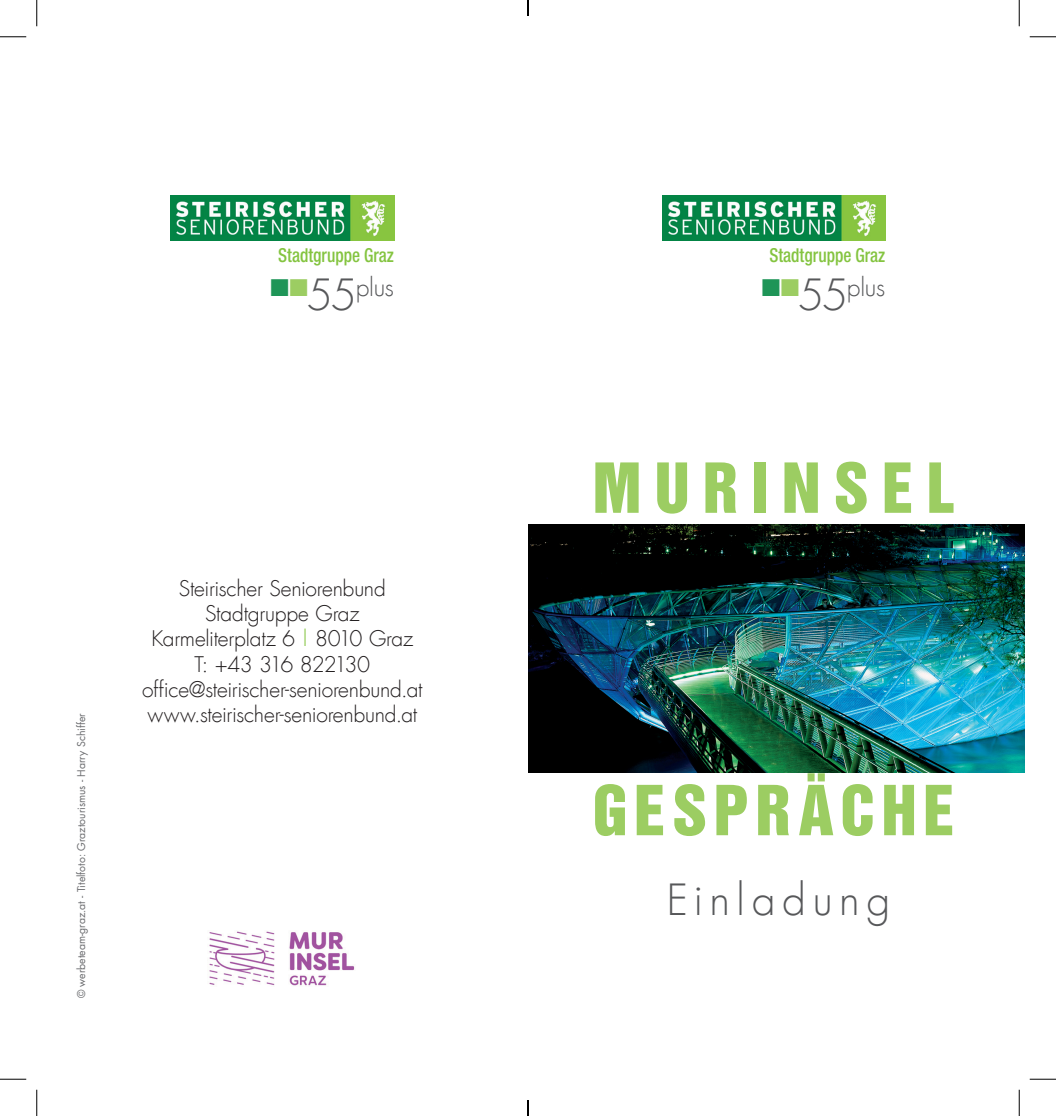
<style>
.page{position:relative;width:1056px;height:1116px;background:#fff}
.page>*{position:absolute;margin:0;border:0;box-sizing:border-box;transform-origin:0 0}
.t1{font:63px "Helvetica Inserat";letter-spacing:.105em;color:#9ccd62}
.t2{font:63px "Helvetica Inserat";letter-spacing:.21em;color:#9ccd62}
.t3{font:300 42px "Futura";letter-spacing:.16em;color:#57585a}
.t4{font:300 24.32px "Futura";letter-spacing:-.015em;color:#57585a}
.t5{font:300 21px/25.2px "Futura";letter-spacing:-.015em;color:#231f20;text-align:center}
.t6{font:500 condensed 19.25px "Helvetica Neue LT Std";color:#84c440;scale:.9 1}
.t7{font:10.5px "Futura";color:#6c6d70}
.s1{color:#1e9557}
.s2{color:#9ccd62}
.s3{font-size:42px}
.s4{color:#84c440}
</style>
<div class="page">
<img style="left:171px;top:195px;width:223px;height:45px">
<img style="left:662px;top:195px;width:223px;height:45px">
<img style="left:209px;top:931px;width:146px;height:55px">
<img style="left:528px;top:524px;width:496px;height:248px">
<svg style="left:0;top:36px;width:26px;height:1px"></svg>
<svg style="left:1029px;top:36px;width:27px;height:1px"></svg>
<svg style="left:0;top:1078px;width:26px;height:1px"></svg>
<svg style="left:1029px;top:1078px;width:27px;height:1px"></svg>
<svg style="left:36px;top:0;width:1px;height:26px"></svg>
<svg style="left:36px;top:1089px;width:1px;height:26px"></svg>
<svg style="left:1019px;top:0;width:1px;height:26px"></svg>
<svg style="left:1019px;top:1089px;width:1px;height:26px"></svg>
<svg style="left:527px;top:0;width:2px;height:16px"></svg>
<svg style="left:527px;top:1100px;width:2px;height:15px"></svg>
<p class="t6" style="left:278px;top:243px;width:130px">Stadtgruppe Graz</p>
<p class="t6" style="left:769px;top:243px;width:130px">Stadtgruppe Graz</p>
<p class="t4" style="left:270px;top:274px;width:125px"><span class="s1">■</span><span class="s2">■</span><span class="s3">55</span>plus</p>
<p class="t4" style="left:847px;top:274px;width:40px">plus</p>
<h2 class="t3" style="left:762px;top:273px;width:88px"><sup>■</sup><sup>■</sup>55</h2>
<p class="t7" style="left:76px;top:998px;width:286px;rotate:-90deg">© werbeteam-graz.at - Titelfoto: Graztourismus - Harry Schiffer</p>
<p class="t5" style="left:142px;top:577px;width:282px">Steirischer Seniorenbund<br>Stadtgruppe Graz<br>Karmeliterplatz 6 <span class="s4">|</span> 8010 Graz<br>T: +43 316 822130 office@steirischer-seniorenbund.at www.steirischer-seniorenbund.at</p>
<h1 class="t2" style="left:592px;top:450px;width:364px">MURINSEL</h1>
<h1 class="t1" style="left:592px;top:772px;width:364px">GESPRÄCHE</h1>
<h2 class="t3" style="left:667px;top:878px;width:225px">Einladung</h2>
</div>
